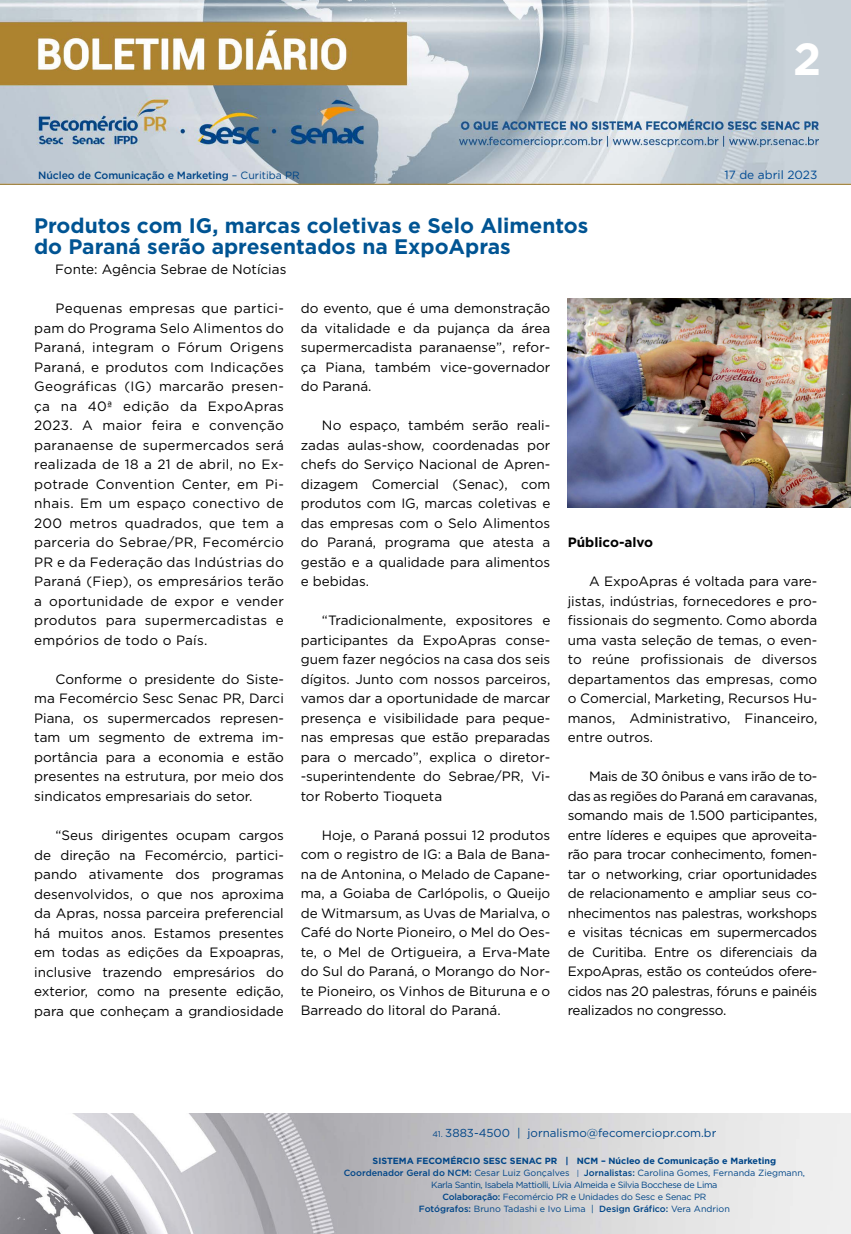
<style>
.page{position:relative;width:851px;height:1234px;background:#fff}
.page>*{position:absolute;margin:0;border:0;box-sizing:border-box;transform-origin:0 0}
.t1{font:700 45px "Gotham";color:#fff}
.t2{font:700 21px/21px "Gotham";color:#005493}
.t3{font:13.5px/19.5px "Gotham";color:#000;text-align:justify}
.t4{font:700 13.5px "Gotham";color:#000}
.t5{font:11.85px "Gotham";color:#004a93}
.t6{font:11.55px "Gotham";color:#004587}
.t7{font:500 10.5px "Gotham";letter-spacing:-.01em;color:#004587}
.t8{font:9px/12px "Gotham";letter-spacing:-.02em;color:#004587;text-align:center}
.s1{font-weight:400}
.s2{font-size:8.25px}
.s3{font-weight:700}
.s4{font-weight:500}
.s5{font-size:7.65px}
</style>
<div class="page">
<img style="left:0;top:0;width:850px;height:184px">
<img style="left:0;top:1113px;width:850px;height:120px">
<img style="left:567px;top:299px;width:283px;height:208px">
<h1 class="t1" style="left:793px;top:29px;width:30px">2</h1>
<p class="t7" style="left:38px;top:168px;width:263px">Núcleo de Comunicação e Marketing <span class="s1">– Curitiba PR</span></p>
<p class="t5" style="left:724px;top:167px;width:94px">17 de abril 2023</p>
<h2 class="t2" style="left:34px;top:215px;width:556px">Produtos com IG, marcas coletivas e Selo Alimentos do Paraná serão apresentados na ExpoApras</h2>
<p class="t3" style="left:55px;top:259px;width:232px">Fonte: Agência Sebrae de Notícias</p>
<p class="t3" style="left:34px;top:298px;width:251px;text-indent:21px">Pequenas empresas que partici&shy;pam do Programa Selo Alimentos do Paraná, integram o Fórum Origens Paraná, e produtos com Indicações Geográficas (IG) marcarão presen&shy;ça na 40ª edição da ExpoApras 2023. A maior feira e convenção paranaense de supermercados será realizada de 18 a 21 de abril, no Ex&shy;potrade Convention Center, em Pi&shy;nhais. Em um espaço conectivo de 200 metros quadrados, que tem a parceria do Sebrae/PR, Fecomércio PR e da Federação das Indústrias do Paraná (Fiep), os empresários terão a oportunidade de expor e vender produtos para supermercadistas e empórios de todo o País.</p>
<p class="t3" style="left:34px;top:669px;width:251px;text-indent:21px">Conforme o presidente do Siste&shy;ma Fecomércio Sesc Senac PR, Darci Piana, os supermercados represen&shy;tam um segmento de extrema im&shy;portância para a economia e estão presentes na estrutura, por meio dos sindicatos empresariais do setor.</p>
<p class="t3" style="left:34px;top:825px;width:251px;text-indent:21px">“Seus dirigentes ocupam cargos de direção na Fecomércio, partici&shy;pando ativamente dos programas desenvolvidos, o que nos aproxima da Apras, nossa parceira preferencial há muitos anos. Estamos presentes em todas as edições da Expoapras, inclusive trazendo empresários do exterior, como na presente edição, para que conheçam a grandiosidade</p>
<p class="t3" style="left:301px;top:298px;width:251px">do evento, que é uma demonstração da vitalidade e da pujança da área supermercadista paranaense”, refor&shy;ça Piana, também vice-governador do Paraná.</p>
<p class="t3" style="left:301px;top:415px;width:251px;text-indent:21px">No espaço, também serão reali&shy;zadas aulas-show, coordenadas por chefs do Serviço Nacional de Apren&shy;dizagem Comercial (Senac), com produtos com IG, marcas coletivas e das empresas com o Selo Alimentos do Paraná, programa que atesta a gestão e a qualidade para alimentos e bebidas.</p>
<p class="t3" style="left:301px;top:610px;width:251px;text-indent:21px">“Tradicionalmente, expositores e participantes da ExpoApras conse&shy;guem fazer negócios na casa dos seis dígitos. Junto com nossos parceiros, vamos dar a oportunidade de marcar presença e visibilidade para peque&shy;nas empresas que estão preparadas para o mercado”, explica o diretor--superintendente do Sebrae/PR, Vi&shy;tor Roberto Tioqueta</p>
<p class="t3" style="left:301px;top:824px;width:251px;text-indent:21px">Hoje, o Paraná possui 12 produtos com o registro de IG: a Bala de Bana&shy;na de Antonina, o Melado de Capane&shy;ma, a Goiaba de Carlópolis, o Queijo de Witmarsum, as Uvas de Marialva, o Café do Norte Pioneiro, o Mel do Oes&shy;te, o Mel de Ortigueira, a Erva-Mate do Sul do Paraná, o Morango do Nor&shy;te Pioneiro, os Vinhos de Bituruna e o Barreado do litoral do Paraná.</p>
<p class="t4" style="left:567px;top:533px;width:87px">Público-alvo</p>
<p class="t3" style="left:567px;top:571px;width:251px;text-indent:21px">A ExpoApras é voltada para vare&shy;jistas, indústrias, fornecedores e pro&shy;fissionais do segmento. Como aborda uma vasta seleção de temas, o even&shy;to reúne profissionais de diversos departamentos das empresas, como o Comercial, Marketing, Recursos Hu&shy;manos, Administrativo, Financeiro, entre outros.</p>
<p class="t3" style="left:567px;top:766px;width:251px;text-indent:21px">Mais de 30 ônibus e vans irão de to&shy;das as regiões do Paraná em caravanas, somando mais de 1.500 participantes, entre líderes e equipes que aproveita&shy;rão para trocar conhecimento, fomen&shy;tar o networking, criar oportunidades de relacionamento e ampliar seus co&shy;nhecimentos nas palestras, workshops e visitas técnicas em supermercados de Curitiba. Entre os diferenciais da ExpoApras, estão os conteúdos ofere&shy;cidos nas 20 palestras, fóruns e painéis realizados no congresso.</p>
<p class="t6" style="left:432px;top:1125px;width:285px"><span class="s2">41.</span> 3883-4500 | jornalismo@fecomerciopr.com.br</p>
<p class="t8" style="left:343px;top:1154px;width:463px"><span class="s3">SISTEMA FECOMÉRCIO SESC SENAC PR | NCM – Núcleo de Comunicação e Marketing </span><span class="s4">Coordenador Geral do NCM:</span> Cesar Luiz Gonçalves <span class="s5">|</span> <span class="s4">Jornalistas:</span> Carolina Gomes, Fernanda Ziegmann, Karla Santin, Isabela Mattiolli, Lívia Almeida e Silvia Bocchese de Lima<br><span class="s4">Colaboração:</span> Fecomércio PR e Unidades do Sesc e Senac PR<br><span class="s4">Fotógrafos:</span> Bruno Tadashi e Ivo Lima | <span class="s4">Design Gráfico:</span> Vera Andrion</p>
</div>
